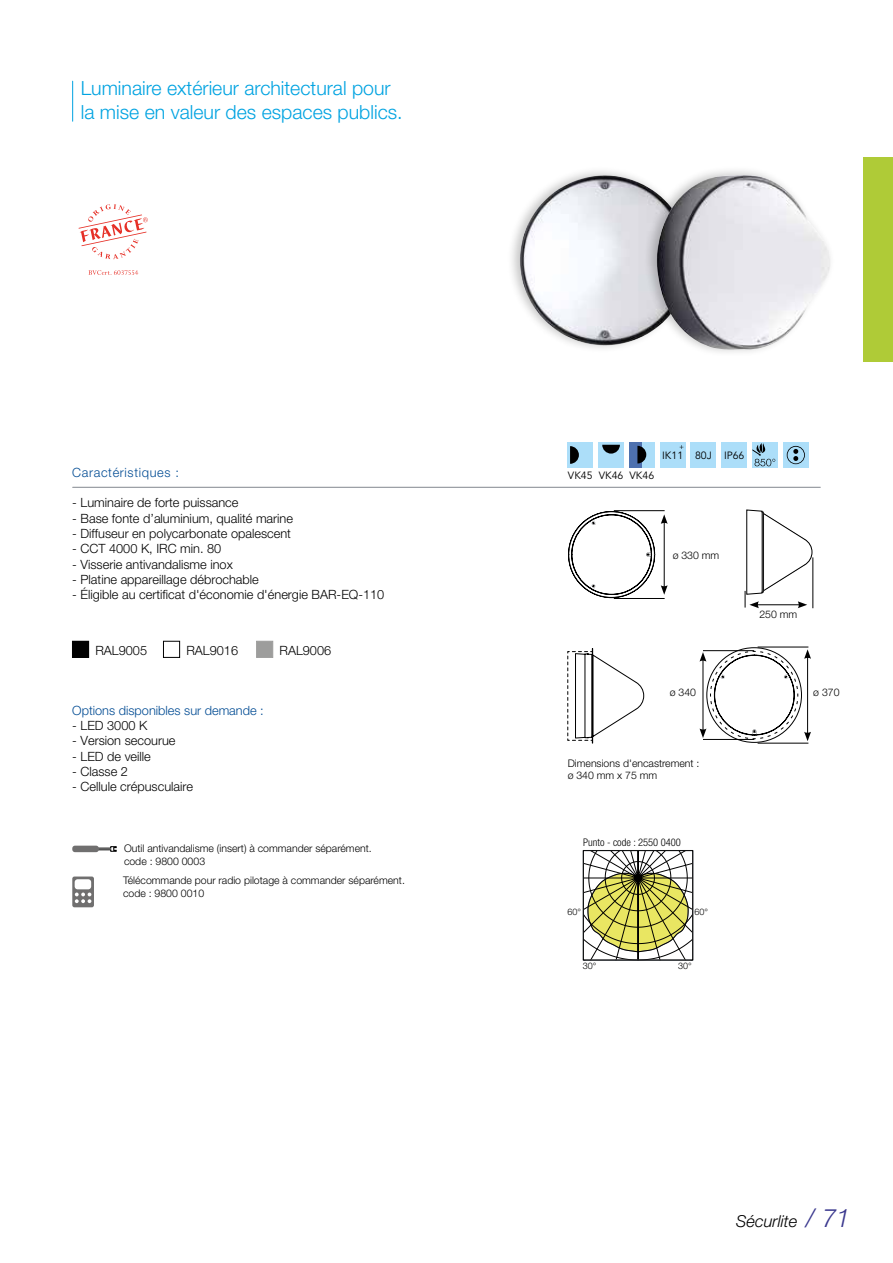
<style>
.page{position:relative;width:893px;height:1263px;background:#fff}
.page>*{position:absolute;margin:0;border:0;box-sizing:border-box;transform-origin:0 0}
.t1{font:300 19.5px/23.4px "Helvetica Neue LT Std";color:#00a3e1}
.t2{font:italic 300 16.5px "Helvetica Neue LT Std";color:#000}
.t3{font:300 12.75px "Helvetica Neue LT Std";color:#000}
.t4{font:300 12.75px "Helvetica Neue LT Std";color:#004b93}
.t5{font:300 12.75px "Helvetica Neue LT Std";letter-spacing:.05em;color:#004b93}
.t6{font:300 10.5px/12.6px "Helvetica Neue LT Std";color:#000}
.t7{font:10.5px "Avenir LT Std";color:#000}
.t8{font:300 condensed 10.5px "Helvetica Neue LT Std";color:#000}
.t9{font:300 9px "Helvetica Neue LT Std";color:#000}
.s1{font-size:25.5px;color:#3a388e}
</style>
<div class="page">
<hr style="left:72px;top:81px;width:1px;height:40px;background:#00a3e1">
<div style="left:863px;top:157px;width:30px;height:204px;background:#afcb37"></div>
<svg style="left:98px;top:846px;width:19px;height:6px"></svg>
<div style="left:72px;top:846px;width:27px;height:6px;background:#706f6f;border-radius:3px"></div>
<hr style="left:73px;top:487px;width:747px;height:1px;background:#82878f">
<div style="left:72px;top:876px;width:22px;height:31px;background:#706f6f;border-radius:2px"></div>
<div style="left:75px;top:879px;width:16px;height:10px;background:#fff;border-radius:3px"></div>
<svg style="left:75px;top:892px;width:16px;height:11px"></svg>
<svg style="left:568px;top:511px;width:87px;height:87px"></svg>
<hr style="left:664px;top:521px;width:1px;height:67px;background:#000">
<svg style="left:661px;top:514px;width:7px;height:10px"></svg>
<svg style="left:661px;top:585px;width:7px;height:10px"></svg>
<hr style="left:614px;top:510px;width:51px;height:1px;background:#000">
<hr style="left:614px;top:598px;width:51px;height:1px;background:#000">
<svg style="left:745px;top:509px;width:68px;height:99px"></svg>
<hr style="left:762px;top:512px;width:1px;height:80px;background:#000">
<hr style="left:583px;top:960px;width:110px;height:1px;background:#000">
<svg style="left:583px;top:850px;width:110px;height:110px"></svg>
<div style="left:507px;top:166px;width:188px;height:188px;background:#000;opacity:.22"></div>
<img style="left:520px;top:176px;width:124px;height:169px">
<div style="left:644px;top:165px;width:191px;height:193px;background:#000;opacity:.22"></div>
<img style="left:655px;top:175px;width:176px;height:177px">
<svg style="left:567px;top:648px;width:77px;height:96px"></svg>
<svg style="left:79px;top:204px;width:69px;height:55px"></svg>
<svg style="left:89px;top:270px;width:49px;height:5px"></svg>
<hr style="left:807px;top:656px;width:1px;height:78px;background:#000">
<svg style="left:804px;top:649px;width:7px;height:10px"></svg>
<svg style="left:804px;top:732px;width:7px;height:9px"></svg>
<hr style="left:758px;top:647px;width:50px;height:1px;background:#000">
<hr style="left:758px;top:743px;width:50px;height:1px;background:#000">
<svg style="left:699px;top:651px;width:99px;height:88px"></svg>
<hr style="left:703px;top:650px;width:51px;height:1px;background:#000">
<hr style="left:703px;top:739px;width:51px;height:1px;background:#000">
<div style="left:72px;top:641px;width:17px;height:16px;background:#000"></div>
<div style="left:72px;top:641px;width:17px;height:17px;border:1px solid #000"></div>
<div style="left:163px;top:641px;width:17px;height:17px;border:1px solid #000"></div>
<div style="left:256px;top:641px;width:17px;height:17px;background:#9d9d9c"></div>
<div style="left:691px;top:442px;width:25px;height:26px;background:#acdef9"></div>
<div style="left:722px;top:442px;width:25px;height:26px;background:#acdef9"></div>
<div style="left:752px;top:442px;width:26px;height:26px;background:#acdef9"></div>
<svg style="left:752px;top:443px;width:23px;height:23px"></svg>
<div style="left:783px;top:442px;width:25px;height:26px;background:#acdef9"></div>
<svg style="left:787px;top:446px;width:18px;height:18px"></svg>
<div style="left:568px;top:442px;width:25px;height:26px;background:#acdef9"></div>
<svg style="left:570px;top:446px;width:9px;height:18px"></svg>
<div style="left:598px;top:442px;width:26px;height:26px;background:#acdef9"></div>
<svg style="left:602px;top:445px;width:18px;height:9px"></svg>
<div style="left:629px;top:442px;width:25px;height:26px;background:#acdef9"></div>
<div style="left:629px;top:442px;width:13px;height:26px;background:#4e71af"></div>
<svg style="left:637px;top:446px;width:9px;height:17px"></svg>
<div style="left:660px;top:442px;width:25px;height:26px;background:#acdef9"></div>
<h1 class="t1" style="left:81px;top:76px;width:323px">Luminaire extérieur architectural pour la mise en valeur des espaces publics.</h1>
<p class="t5" style="left:72px;top:464px;width:108px">Caractéristiques :</p>
<p class="t3" style="left:72px;top:495px;width:168px">- Luminaire de forte puissance</p>
<p class="t3" style="left:72px;top:510px;width:222px">- Base fonte d’aluminium, qualité marine</p>
<p class="t3" style="left:72px;top:526px;width:220px">- Diffuseur en polycarbonate opalescent</p>
<p class="t3" style="left:72px;top:541px;width:151px">- CCT 4000 K, IRC min. 80</p>
<p class="t3" style="left:72px;top:556px;width:162px">- Visserie antivandalisme inox</p>
<p class="t3" style="left:72px;top:572px;width:188px">- Platine appareillage débrochable</p>
<p class="t3" style="left:72px;top:587px;width:314px">- Éligible au certificat d'économie d'énergie BAR-EQ-110</p>
<p class="t3" style="left:95px;top:643px;width:53px">RAL9005</p>
<p class="t3" style="left:186px;top:643px;width:53px">RAL9016</p>
<p class="t3" style="left:279px;top:643px;width:53px">RAL9006</p>
<p class="t4" style="left:72px;top:702px;width:193px">Options disponibles sur demande :</p>
<p class="t3" style="left:72px;top:717px;width:77px">- LED 3000 K</p>
<p class="t3" style="left:72px;top:733px;width:105px">- Version secourue</p>
<p class="t3" style="left:72px;top:748px;width:80px">- LED de veille</p>
<p class="t3" style="left:72px;top:763px;width:57px">- Classe 2</p>
<p class="t3" style="left:72px;top:779px;width:122px">- Cellule crépusculaire</p>
<p class="t6" style="left:124px;top:842px;width:249px">Outil antivandalisme (insert) à commander séparément. code : 9800 0003</p>
<p class="t6" style="left:123px;top:874px;width:283px">Télécommande pour radio pilotage à commander séparément. code : 9800 0010</p>
<p class="t7" style="left:568px;top:469px;width:88px">VK45 VK46 VK46</p>
<p class="t7" style="left:662px;top:449px;width:23px">IK11</p>
<p class="t7" style="left:695px;top:449px;width:51px">80J IP66</p>
<p class="t6" style="left:673px;top:548px;width:48px">ø 330 mm</p>
<p class="t6" style="left:759px;top:608px;width:39px">250 mm</p>
<p class="t6" style="left:670px;top:686px;width:28px">ø 340</p>
<p class="t6" style="left:813px;top:686px;width:28px">ø 370</p>
<p class="t6" style="left:568px;top:756px;width:133px">Dimensions d'encastrement : ø 340 mm x 75 mm</p>
<p class="t8" style="left:583px;top:836px;width:99px">Punto - code : 2550 0400</p>
<p class="t9" style="left:567px;top:906px;width:15px">60°</p>
<p class="t9" style="left:695px;top:906px;width:15px">60°</p>
<p class="t9" style="left:583px;top:960px;width:15px">30°</p>
<p class="t9" style="left:678px;top:960px;width:15px">30°</p>
<p class="t2" style="left:736px;top:1211px;width:116px">Sécurlite <span class="s1">/ 71</span></p>
</div>
